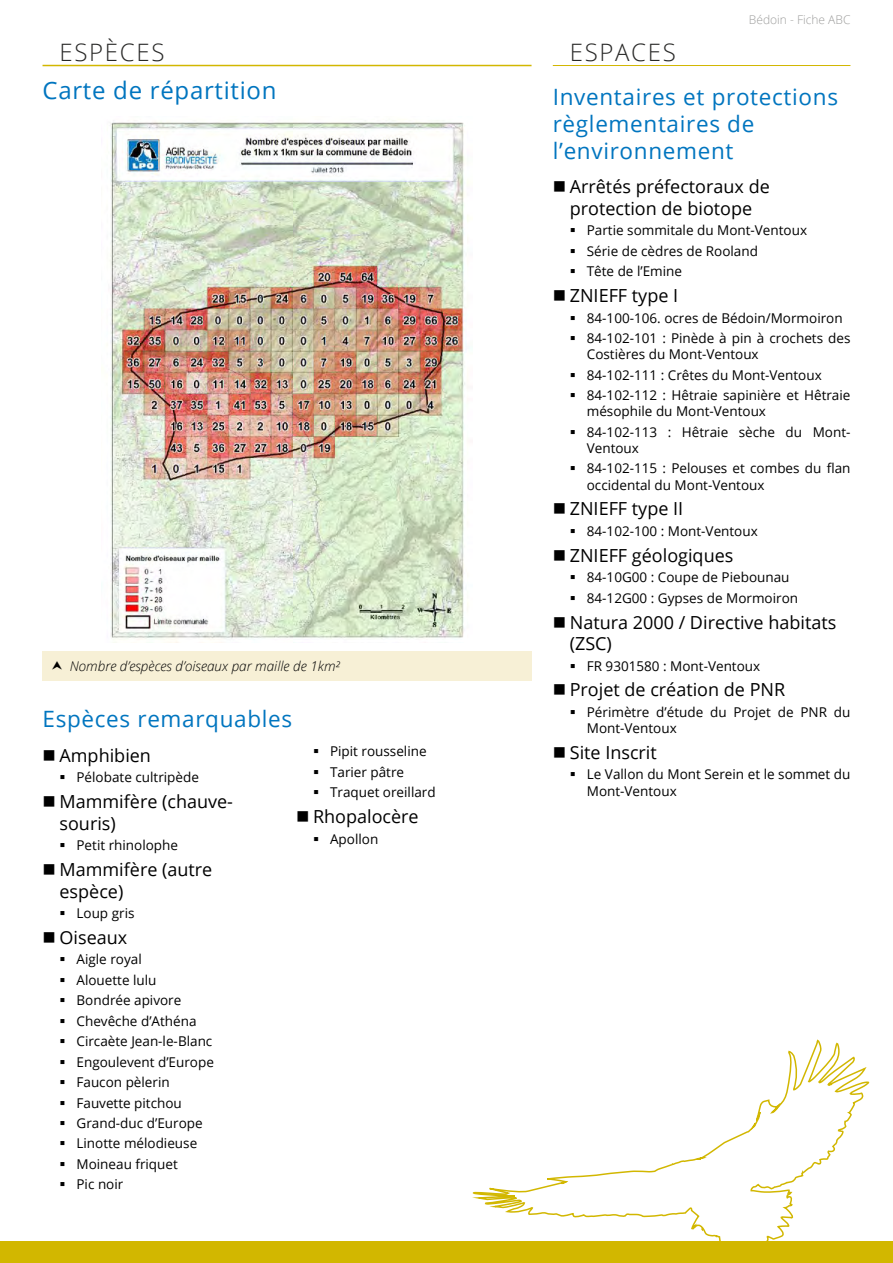
<style>
.page{position:relative;width:893px;height:1263px;background:#fff}
.page>*{position:absolute;margin:0;border:0;box-sizing:border-box;transform-origin:0 0}
.t1{font:24px "Open Sans";letter-spacing:.03em;color:#0075bf}
.t2{font:300 24px "Open Sans";letter-spacing:.07em;color:#282827}
.t3{font:22.5px/27px "Open Sans";letter-spacing:.03em;color:#0075bf}
.t4{font:18px/21.6px "Open Sans";color:#000}
.t5{font:13.5px/20.4px "Open Sans";color:#000}
.t6{font:italic 300 13.5px "Open Sans";color:#000}
.t7{font:300 12px "Open Sans";color:#9d9d9c}
</style>
<div class="page">
<svg style="left:459px;top:1039px;width:410px;height:203px"></svg>
<svg style="left:765px;top:1103px;width:16px;height:15px"></svg>
<hr style="left:43px;top:65px;width:488px;height:1px;background:#d2b700">
<div style="left:0;top:1242px;width:893px;height:21px;background:#d2b700"></div>
<hr style="left:553px;top:65px;width:297px;height:1px;background:#d2b700">
<div style="left:43px;top:651px;width:488px;height:29px;background:#f7f0d6"></div>
<img style="left:110px;top:120px;width:359px;height:522px">
<h1 class="t2" style="left:60px;top:36px;width:106px">ESPÈCES</h1>
<h1 class="t1" style="left:43px;top:74px;width:235px">Carte de répartition</h1>
<p class="t6" style="left:70px;top:657px;width:271px">Nombre d’espèces d’oiseaux par maille de 1km²</p>
<h2 class="t3" style="left:43px;top:705px;width:251px">Espèces remarquables</h2>
<h3 class="t4" style="left:60px;top:744px;width:93px">Amphibien</h3>
<p class="t5" style="left:77px;top:767px;width:124px">Pélobate cultripède</p>
<h3 class="t4" style="left:60px;top:790px;width:175px">Mammifère (chauve&shy;souris)</h3>
<p class="t5" style="left:77px;top:835px;width:103px">Petit rhinolophe</p>
<h3 class="t4" style="left:60px;top:858px;width:154px">Mammifère (autre espèce)</h3>
<p class="t5" style="left:77px;top:902px;width:59px">Loup gris</p>
<h3 class="t4" style="left:60px;top:926px;width:69px">Oiseaux</h3>
<p class="t5" style="left:77px;top:949px;width:139px">Aigle royal<br>Alouette lulu<br>Bondrée apivore<br>Chevêche d’Athéna<br>Circaète Jean-le-Blanc<br>Engoulevent d’Europe<br>Faucon pèlerin<br>Fauvette pitchou<br>Grand-duc d’Europe<br>Linotte mélodieuse<br>Moineau friquet<br>Pic noir</p>
<p class="t5" style="left:330px;top:741px;width:107px">Pipit rousseline<br>Tarier pâtre<br>Traquet oreillard</p>
<h3 class="t4" style="left:313px;top:805px;width:107px">Rhopalocère</h3>
<p class="t5" style="left:330px;top:828px;width:50px">Apollon</p>
<p class="t7" style="left:749px;top:11px;width:103px">Bédoin - Fiche ABC</p>
<h1 class="t2" style="left:570px;top:36px;width:108px">ESPACES</h1>
<h2 class="t3" style="left:553px;top:83px;width:287px">Inventaires et protections règlementaires de l’environnement</h2>
<h3 class="t4" style="left:570px;top:175px;width:202px">Arrêtés préfectoraux de protection de biotope</h3>
<p class="t5" style="left:587px;top:220px;width:222px">Partie sommitale du Mont-Ventoux<br>Série de cèdres de Rooland<br>Tête de l’Emine</p>
<h3 class="t4" style="left:570px;top:284px;width:110px">ZNIEFF type I</h3>
<p class="t5" style="left:587px;top:307px;width:265px">84-100-106. ocres de Bédoin/Mormoiron<br>84-102-101 : Pinède à pin à crochets des</p>
<p class="t5" style="left:587px;top:344px;width:265px">Costières du Mont-Ventoux<br>84-102-111 : Crêtes du Mont-Ventoux<br>84-102-112 : Hêtraie sapinière et Hêtraie</p>
<p class="t5" style="left:587px;top:401px;width:265px">mésophile du Mont-Ventoux<br>84-102-113 : Hêtraie sèche du Mont-</p>
<p class="t5" style="left:587px;top:437px;width:265px">Ventoux<br>84-102-115 : Pelouses et combes du flan</p>
<p class="t5" style="left:587px;top:474px;width:179px">occidental du Mont-Ventoux</p>
<h3 class="t4" style="left:570px;top:498px;width:115px">ZNIEFF type II</h3>
<p class="t5" style="left:587px;top:520px;width:173px">84-102-100 : Mont-Ventoux</p>
<h3 class="t4" style="left:570px;top:544px;width:165px">ZNIEFF géologiques</h3>
<p class="t5" style="left:587px;top:567px;width:213px">84-10G00 : Coupe de Piebounau<br>84-12G00 : Gypses de Mormoiron</p>
<h3 class="t4" style="left:570px;top:611px;width:268px">Natura 2000 / Directive habitats (ZSC)</h3>
<p class="t5" style="left:587px;top:655px;width:175px">FR 9301580 : Mont-Ventoux</p>
<h3 class="t4" style="left:570px;top:679px;width:217px">Projet de création de PNR</h3>
<p class="t5" style="left:587px;top:703px;width:265px;line-height:16.2px">Périmètre d’étude du Projet de PNR du<br>Mont-Ventoux</p>
<h3 class="t4" style="left:570px;top:741px;width:89px">Site Inscrit</h3>
<p class="t5" style="left:587px;top:766px;width:265px;line-height:16.2px">Le Vallon du Mont Serein et le sommet du<br>Mont-Ventoux</p>
</div>
